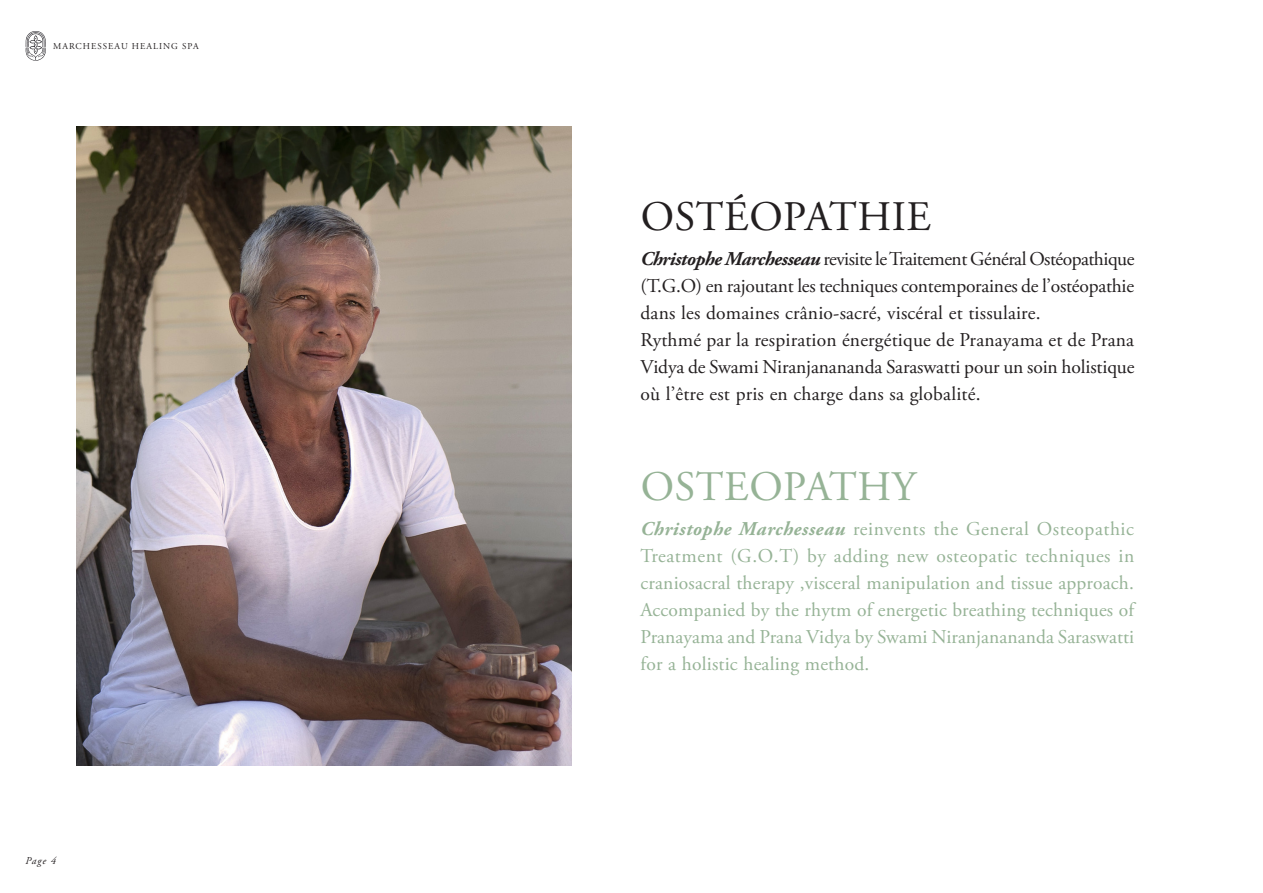
<style>
.page{position:relative;width:1263px;height:893px;background:#fff}
.page>*{position:absolute;margin:0;border:0;box-sizing:border-box;transform-origin:0 0}
.t1{font:42px "Adobe Garamond Pro";letter-spacing:.015em;color:#231f20}
.t2{font:42px "Adobe Garamond Pro";letter-spacing:.015em;color:#96b396}
.t3{font:19.5px/27px "Adobe Garamond Pro";letter-spacing:.01em;color:#231f20;text-align:justify}
.t4{font:19.5px/27px "Adobe Garamond Pro";letter-spacing:.01em;color:#96b396;text-align:justify}
.t5{font:italic 10.5px "Adobe Garamond Pro";color:#231f20}
.t6{font:9px "Adobe Garamond Pro";letter-spacing:.115em;color:#231f20}
.s1{font-weight:700;font-style:italic}
</style>
<div class="page">
<svg style="left:26px;top:31px;width:20px;height:30px"></svg>
<img style="left:77px;top:127px;width:494px;height:638px">
<p class="t6" style="left:53px;top:41px;width:147px">MARCHESSEAU HEALING SPA</p>
<p class="t5" style="left:26px;top:855px;width:32px">Page 4</p>
<p class="t1" style="left:641px;top:192px;width:292px">OSTÉOPATHIE</p>
<p class="t3" style="left:640px;top:246px;width:495px"><span class="s1">Christophe Marchesseau</span> revisite le Traitement Général Ostéopathique (T.G.O) en rajoutant les techniques contemporaines de l’ostéopathie dans les domaines crânio-sacré, viscéral et tissulaire.</p>
<p class="t3" style="left:640px;top:327px;width:495px">Rythmé par la respiration énergétique de Pranayama et de Prana Vidya de Swami Niranjanananda Saraswatti pour un soin holistique où l’être est pris en charge dans sa globalité.</p>
<p class="t2" style="left:641px;top:461px;width:277px">OSTEOPATHY</p>
<p class="t4" style="left:640px;top:516px;width:495px"><span class="s1">Christophe Marchesseau</span> reinvents the General Osteopathic Treatment (G.O.T) by adding new osteopatic techniques in craniosacral therapy ,visceral manipulation and tissue approach.</p>
<p class="t4" style="left:640px;top:597px;width:495px">Accompanied by the rhytm of energetic breathing techniques of Pranayama and Prana Vidya by Swami Niranjanananda Saraswatti for a holistic healing method.</p>
</div>
